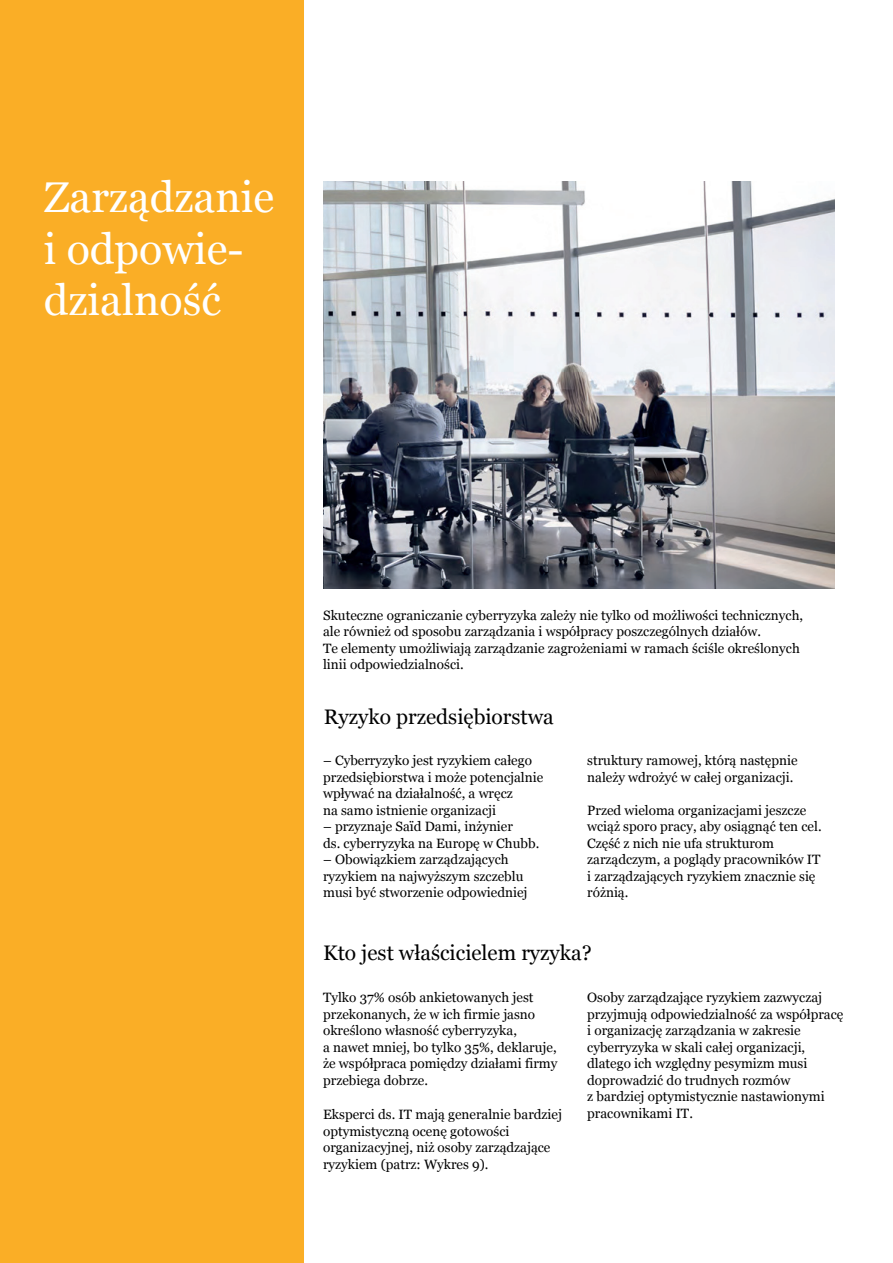
<style>
.page{position:relative;width:893px;height:1263px;background:#fff}
.page>*{position:absolute;margin:0;border:0;box-sizing:border-box;transform-origin:0 0}
.t1{font:43.05px/51.6px "Georgia";color:#fff}
.t2{font:21px "Georgia";color:#000001}
.t3{font:13.5px/16.5px "Georgia";color:#000001}
</style>
<div class="page">
<div style="left:0;top:0;width:304px;height:1263px;background:#faae26"></div>
<img style="left:323px;top:182px;width:511px;height:406px">
<h1 class="t1" style="left:44px;top:172px;width:232px">Zarządzanie i odpowie&shy;dzialność</h1>
<p class="t3" style="left:323px;top:607px;width:482px">Skuteczne ograniczanie cyberryzyka zależy nie tylko od możliwości technicznych, ale również od sposobu zarządzania i współpracy poszczególnych działów.<br>Te elementy umożliwiają zarządzanie zagrożeniami w ramach ściśle określonych linii odpowiedzialności.</p>
<h2 class="t2" style="left:324px;top:704px;width:232px">Ryzyko przedsiębiorstwa</h2>
<p class="t3" style="left:323px;top:753px;width:222px">– Cyberryzyko jest ryzykiem całego przedsiębiorstwa i może potencjalnie wpływać na działalność, a wręcz<br>na samo istnienie organizacji</p>
<p class="t3" style="left:323px;top:819px;width:218px">– przyznaje Saïd Dami, inżynier<br>ds. cyberryzyka na Europę w Chubb.</p>
<p class="t3" style="left:323px;top:852px;width:206px">– Obowiązkiem zarządzających ryzykiem na najwyższym szczeblu musi być stworzenie odpowiedniej</p>
<p class="t3" style="left:587px;top:753px;width:212px">struktury ramowej, którą następnie należy wdrożyć w całej organizacji.</p>
<p class="t3" style="left:587px;top:802px;width:236px">Przed wieloma organizacjami jeszcze wciąż sporo pracy, aby osiągnąć ten cel.<br>Część z nich nie ufa strukturom zarządczym, a poglądy pracowników IT i zarządzających ryzykiem znacznie się różnią.</p>
<h2 class="t2" style="left:323px;top:940px;width:270px">Kto jest właścicielem ryzyka?</h2>
<p class="t3" style="left:323px;top:990px;width:236px">Tylko 37% osób ankietowanych jest przekonanych, że w ich firmie jasno określono własność cyberryzyka,<br>a nawet mniej, bo tylko 35%, deklaruje, że współpraca pomiędzy działami firmy przebiega dobrze.</p>
<p class="t3" style="left:323px;top:1107px;width:240px">Eksperci ds. IT mają generalnie bardziej optymistyczną ocenę gotowości organizacyjnej, niż osoby zarządzające ryzykiem (patrz: Wykres 9).</p>
<p class="t3" style="left:587px;top:990px;width:258px">Osoby zarządzające ryzykiem zazwyczaj przyjmują odpowiedzialność za współpracę i organizację zarządzania w zakresie cyberryzyka w skali całej organizacji, dlatego ich względny pesymizm musi doprowadzić do trudnych rozmów<br>z bardziej optymistycznie nastawionymi pracownikami IT.</p>
</div>
